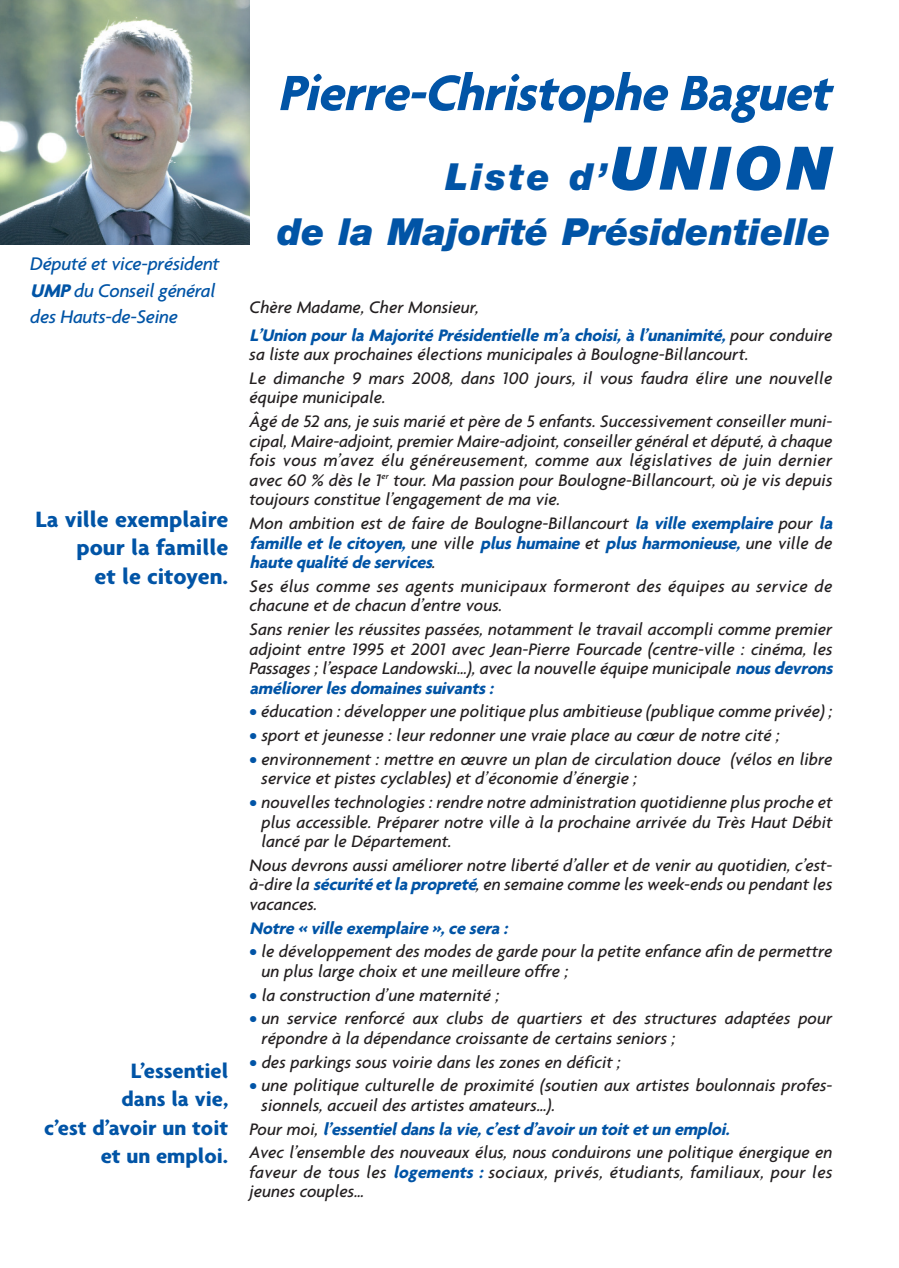
<style>
.page{position:relative;width:899px;height:1268px;background:#fff}
.page>*{position:absolute;margin:0;border:0;box-sizing:border-box;transform-origin:0 0}
.t1{font:italic 700 53.55px "Agenda";color:#0154a6}
.t2{font:italic 900 37.35px/55.2px "Helvetica Neue";color:#0154a6;text-align:right}
.t3{font:700 condensed 24px/28.5px "Agenda";color:#0154a6;text-align:right;scale:1.19 1}
.t4{font:700 condensed 22.5px/28.5px "Agenda";color:#0154a6;text-align:right;scale:1.19 1}
.t5{font:italic 500 19.8px/26.4px "Agenda";letter-spacing:-.015em;color:#0154a6}
.t6{font:italic 500 18px/19.5px "Agenda";color:#231f20}
.t7{font:italic 700 18px/19.5px "Agenda";color:#0154a6}
.s1{font-weight:700}
.s2{font-size:60px}
.s3{font-weight:500;color:#231f20}
.s4{font-weight:700;color:#0154a6}
.s5{font-weight:700;font-style:normal;color:#0154a6}
</style>
<div class="page">
<img style="left:0;top:0;width:250px;height:245px">
<p class="t5" style="left:30px;top:252px;width:191px">Député et vice-président<br><span class="s1">UMP</span>du Conseil général des Hauts-de-Seine</p>
<h3 class="t3" style="left:35px;top:507px;width:163px">La ville exemplaire pour la famille<br>et le citoyen.</h3>
<p class="t4" style="left:44px;top:1058px;width:156px">L’essentiel<br>dans la vie,<br>c’est d’avoir un toit et un emploi.</p>
<h1 class="t1" style="left:277px;top:71px;width:565px">Pierre-Christophe Baguet</h1>
<h2 class="t2" style="left:277px;top:152px;width:556px">Liste d’<span class="s2">UNION<br></span>de la Majorité Présidentielle</h2>
<p class="t7" style="left:249px;top:294px;width:584px;line-height:28px"><span class="s3">Chère Madame, Cher Monsieur,<br></span>L’Union pourla Majorité Présidentielle m’a choisi,à l’unanimité,<span class="s3">p o u r c o n d u i r e</span></p>
<p class="t6" style="left:249px;top:344px;width:584px;line-height:23.7px">sa liste aux prochaines élections municipales à Boulogne-Billancourt.<br>Le dimanche 9 mars 2008, dans 100 jours, il vous faudra élire une nouvelle</p>
<p class="t6" style="left:249px;top:387px;width:584px;line-height:23.7px">équipe municipale.<br>Âgé de 52 ans, je suis marié et père de 5 enfants. Successivement conseiller muni-</p>
<p class="t6" style="left:249px;top:433px;width:584px;text-align:justify">cipal, Maire-adjoint, premier Maire-adjoint, conseiller général et député, à chaque fois vous m’avez élu généreusement, comme aux législatives de juin dernier avec 60 % dès le 1<sup>er</sup> tour. Ma passion pour Boulogne-Billancourt, où je vis depuis toujours constitue l’engagement de ma vie.</p>
<p class="t7" style="left:249px;top:515px;width:588px"><span class="s3">Mon ambition est de faire de Boulogne-Billancourt</span> la ville exemplaire <span class="s3">pour</span> la famille et le citoyen, <span class="s3">u n e v i l l e</span> plus humaine <span class="s3">e t</span> plus harmonieuse, <span class="s3">u n e v i l l e d e </span>haute qualité de services<span class="s3">.</span></p>
<p class="t6" style="left:249px;top:578px;width:584px">Ses élus comme ses agents municipaux formeront des équipes au service de chacune et de chacun d’entre vous.</p>
<p class="t6" style="left:249px;top:621px;width:588px">Sans renier les réussites passées, notamment le travail accompli comme premier adjoint entre 1995 et 2001 avec Jean-Pierre Fourcade (centre-ville : cinéma, les Passages ; l’espace Landowski…), avec la nouvelle équipe municipale <span class="s4">nousdevrons améliorerlesdomainessuivants:</span></p>
<p class="t6" style="left:249px;top:703px;width:584px"><span class="s5">•</span> éducation : développer une politique plus ambitieuse (publique comme privée) ;</p>
<p class="t6" style="left:249px;top:727px;width:531px"><span class="s5">•</span> sport et jeunesse : leur redonner une vraie place au cœur de notre cité ;</p>
<p class="t6" style="left:261px;top:751px;width:572px;text-indent:-12px"><span class="s5">•</span> environnement : mettre en œuvre un plan de circulation douce (vélos en libre service et pistes cyclables) et d’économie d’énergie ;</p>
<p class="t6" style="left:261px;top:794px;width:572px;text-align:justify;text-indent:-12px"><span class="s5">•</span> nouvelles technologies : rendre notre administration quotidienne plus proche et plus accessible. Préparer notre ville à la prochaine arrivée du Très Haut Débit lancé par le Département.</p>
<p class="t6" style="left:249px;top:857px;width:584px;text-align:justify">Nous devrons aussi améliorer notre liberté d’aller et de venir au quotidien, c’est&shy;à-dire la <span class="s4">sécurité etla propreté</span>, en semaine comme les week-ends ou pendant les vacances.</p>
<p class="t7" style="left:249px;top:919px;width:263px">Notre « ville exemplaire »,ce sera :</p>
<p class="t6" style="left:261px;top:943px;width:572px;text-indent:-12px"><span class="s5">•</span> le développement des modes de garde pour la petite enfance afin de permettre un plus large choix et une meilleure offre ;</p>
<p class="t6" style="left:249px;top:986px;width:251px"><span class="s5">•</span> la construction d’une maternité ;</p>
<p class="t6" style="left:261px;top:1010px;width:572px;text-indent:-12px"><span class="s5">•</span> un service renforcé aux clubs de quartiers et des structures adaptées pour répondre à la dépendance croissante de certains seniors ;</p>
<p class="t6" style="left:249px;top:1053px;width:373px"><span class="s5">•</span> des parkings sous voirie dans les zones en déficit ;</p>
<p class="t6" style="left:261px;top:1077px;width:572px;text-indent:-12px"><span class="s5">•</span> une politique culturelle de proximité (soutien aux artistes boulonnais profes&shy;sionnels, accueil des artistes amateurs…).</p>
<p class="t6" style="left:249px;top:1118px;width:584px;line-height:23.7px">P o u r m o i, <span class="s4">l’essentieldansla vie,c’estd’avoirun toitetun emploi.<br></span>Avec l’ensemble des nouveaux élus, nous conduirons une politique énergique en</p>
<p class="t6" style="left:249px;top:1164px;width:584px">faveur de tous les <span class="s4">logements :</span> sociaux, privés, étudiants, familiaux, pour les jeunes couples…</p>
</div>
